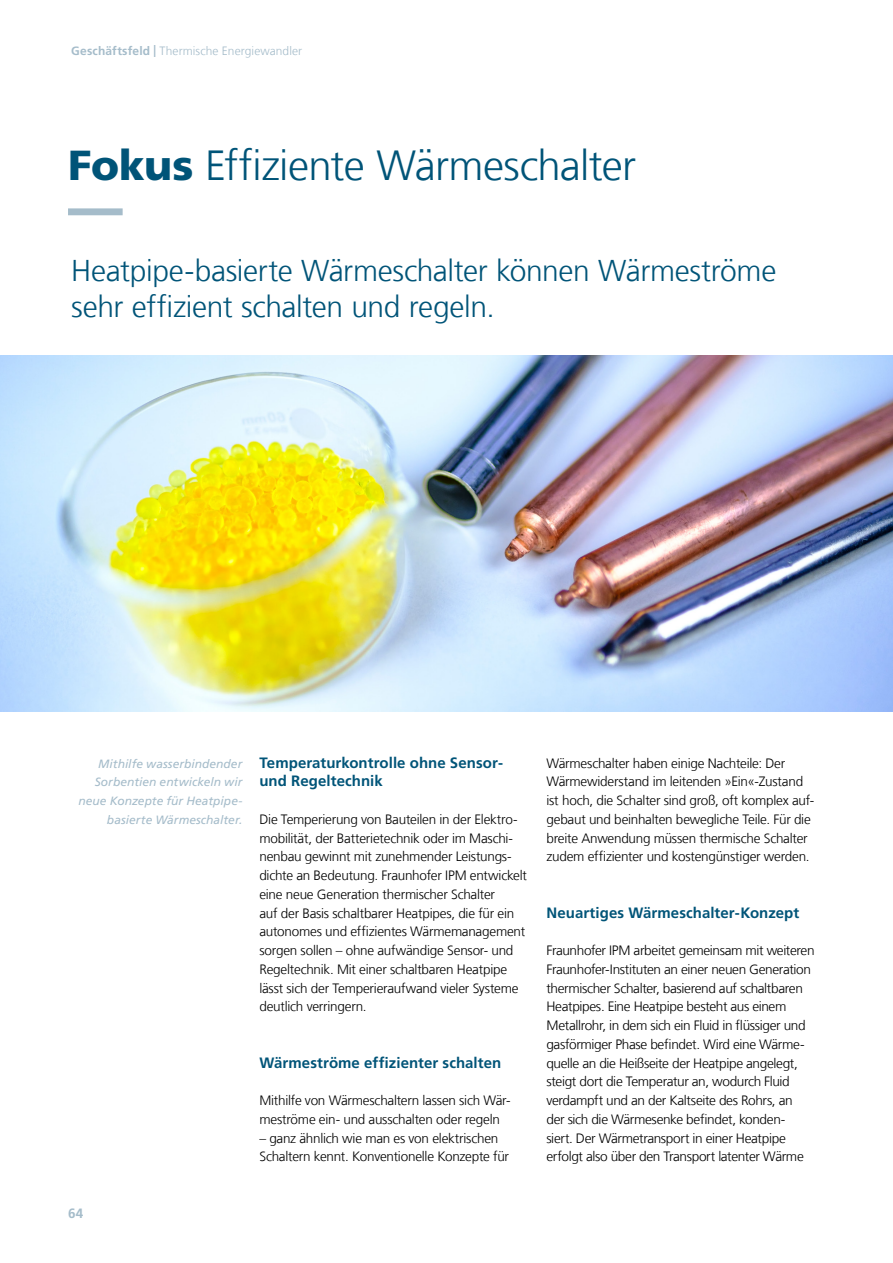
<style>
.page{position:relative;width:893px;height:1263px;background:#fff}
.page>*{position:absolute;margin:0;border:0;box-sizing:border-box;transform-origin:0 0}
.t1{font:300 42px "Frutiger LT Com";letter-spacing:-.015em;color:#005478}
.t2{font:300 30px/36px "Frutiger LT Com";letter-spacing:-.015em;color:#005478}
.t3{font:700 15px/18.8px "Frutiger LT Com";letter-spacing:.005em;color:#005478}
.t4{font:300 13.5px/18.8px "Frutiger LT Com";letter-spacing:-.02em;color:#000}
.t5{font:700 13.5px "Frutiger LT Com";color:#a5bcca}
.t6{font:italic 12px/18.8px "Frutiger LT Com";letter-spacing:.005em;color:#a5bcca;text-align:right}
.t7{font:300 12px "Frutiger LT Com";letter-spacing:.01em;color:#a5bcca}
.s1{font-weight:700}
.s2{font-weight:900}
</style>
<div class="page">
<svg style="left:68px;top:208px;width:55px;height:7px"></svg>
<img style="left:0;top:355px;width:893px;height:356px">
<p class="t7" style="left:71px;top:44px;width:232px"><span class="s1">Geschäftsfeld |</span> Thermische Energiewandler</p>
<h1 class="t1" style="left:68px;top:141px;width:570px"><span class="s2">Fokus</span> Effiziente Wärmeschalter</h1>
<h2 class="t2" style="left:71px;top:253px;width:707px">Heatpipe-basierte Wärmeschalter können Wärmeströme sehr effizient schalten und regeln.</h2>
<p class="t6" style="left:79px;top:754px;width:165px">Mithilfe wasserbindender<br>Sorbentien entwickeln wir neue Konzepte für Heatpipe&shy;basierte Wärmeschalter.</p>
<p class="t3" style="left:259px;top:753px;width:245px">Temperaturkontrolle ohne Sensor&shy;und Regeltechnik</p>
<p class="t4" style="left:259px;top:810px;width:269px">Die Temperierung von Bauteilen in der Elektro&shy;mobilität, der Batterietechnik oder im Maschi&shy;nenbau gewinnt mit zunehmender Leistungs&shy;dichte an Bedeutung. Fraunhofer IPM entwickelt eine neue Generation thermischer Schalter<br>auf der Basis schaltbarer Heatpipes, die für ein autonomes und effizientes Wärmemanagement sorgen sollen – ohne aufwändige Sensor- und Regeltechnik. Mit einer schaltbaren Heatpipe lässt sich der Temperieraufwand vieler Systeme deutlich verringern.</p>
<p class="t3" style="left:259px;top:1053px;width:243px">Wärmeströme effizienter schalten</p>
<p class="t4" style="left:259px;top:1091px;width:253px">Mithilfe von Wärmeschaltern lassen sich Wär&shy;meströme ein- und ausschalten oder regeln</p>
<p class="t4" style="left:259px;top:1129px;width:251px">– ganz ähnlich wie man es von elektrischen<br>Schaltern kennt. Konventionelle Konzepte für</p>
<p class="t5" style="left:68px;top:1205px;width:17px">64</p>
<p class="t4" style="left:546px;top:754px;width:269px">Wärmeschalter haben einige Nachteile: Der Wärmewiderstand im leitenden »Ein«-Zustand ist hoch, die Schalter sind groß, oft komplex auf&shy;gebaut und beinhalten bewegliche Teile. Für die breite Anwendung müssen thermische Schalter zudem effizienter und kostengünstiger werden.</p>
<p class="t3" style="left:546px;top:903px;width:254px">Neuartiges Wärmeschalter-Konzept</p>
<p class="t4" style="left:546px;top:941px;width:270px">Fraunhofer IPM arbeitet gemeinsam mit weiteren Fraunhofer-Instituten an einer neuen Generation thermischer Schalter, basierend auf schaltbaren Heatpipes. Eine Heatpipe besteht aus einem Metallrohr, in dem sich ein Fluid in flüssiger und gasförmiger Phase befindet. Wird eine Wärme&shy;quelle an die Heißseite der Heatpipe angelegt, steigt dort die Temperatur an, wodurch Fluid verdampft und an der Kaltseite des Rohrs, an<br>der sich die Wärmesenke befindet, konden&shy;siert. Der Wärmetransport in einer Heatpipe erfolgt also über den Transport latenter Wärme</p>
</div>
